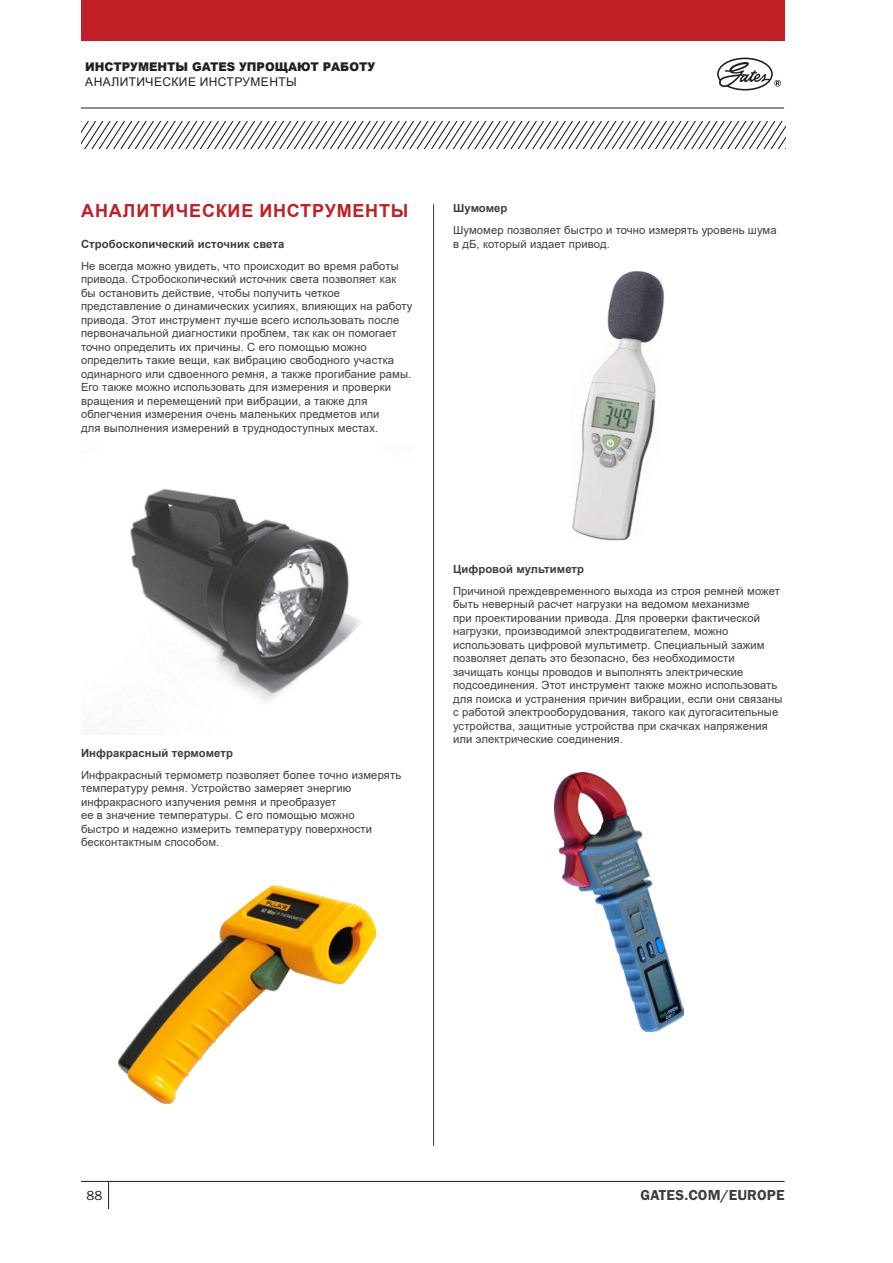
<style>
.page{position:relative;width:893px;height:1263px;background:#fff}
.page>*{position:absolute;margin:0;border:0;box-sizing:border-box;transform-origin:0 0}
.BODY_-_Title{font:700 18px "Arial";letter-spacing:.045em;color:#c02025}
.t1{font:15px "Franklin Gothic URW Dem";letter-spacing:.01em;color:#3e3e3f}
.t2{font:13.5px "Franklin Gothic URW Boo";color:#231f20}
.HEADER_-_Title{font:900 12px "Arial";color:#231f20}
.HEADER_-_Subtitle{font:12px "Arial";letter-spacing:.035em;color:#231f20}
.BODY_-_Copy{font:11.25px/13.5px "Arial";letter-spacing:.01em;color:#3e3e3f}
.BODY_-_Copy-2{font:700 11.25px "Arial";letter-spacing:.01em;color:#3e3e3f}
</style>
<div class="page">
<div style="left:81px;top:0;width:704px;height:40px;background:#c02025"></div>
<svg style="left:108px;top:1182px;width:1px;height:27px"></svg>
<hr style="left:81px;top:1181px;width:703px;height:1px;background:#231f20">
<svg style="left:81px;top:122px;width:704px;height:26px"></svg>
<hr style="left:81px;top:108px;width:633px;height:1px;background:#231f20">
<hr style="left:714px;top:108px;width:70px;height:1px;background:#231f20">
<svg style="left:717px;top:58px;width:64px;height:33px"></svg>
<img style="left:85px;top:488px;width:276px;height:247px">
<img style="left:118px;top:886px;width:258px;height:217px">
<img style="left:572px;top:271px;width:93px;height:270px">
<img style="left:554px;top:772px;width:129px;height:259px">
<hr style="left:433px;top:204px;width:1px;height:942px;background:#3e3e3f">
<p class="HEADER_-_Title" style="left:85px;top:58px;width:292px">ИНСТРУМЕНТЫ GATES УПРОЩАЮТ РАБОТУ</p>
<p class="HEADER_-_Subtitle" style="left:85px;top:73px;width:213px">АНАЛИТИЧЕСКИЕ ИНСТРУМЕНТЫ</p>
<p class="BODY_-_Title" style="left:81px;top:198px;width:329px">АНАЛИТИЧЕСКИЕ ИНСТРУМЕНТЫ</p>
<p class="BODY_-_Copy-2" style="left:81px;top:236px;width:205px">Стробоскопический источник света</p>
<p class="BODY_-_Copy" style="left:81px;top:259px;width:333px">Не всегда можно увидеть, что происходит во время работы привода. Стробоскопический источник света позволяет как бы остановить действие, чтобы получить четкое представление о динамических усилиях, влияющих на работу привода. Этот инструмент лучше всего использовать после первоначальной диагностики проблем, так как он помогает точно определить их причины. С его помощью можно определить такие вещи, как вибрацию свободного участка одинарного или сдвоенного ремня, а также прогибание рамы.<br>Его также можно использовать для измерения и проверки вращения и перемещений при вибрации, а также для облегчения измерения очень маленьких предметов или<br>для выполнения измерений в труднодоступных местах.</p>
<p class="BODY_-_Copy-2" style="left:453px;top:200px;width:56px">Шумомер</p>
<p class="BODY_-_Copy" style="left:453px;top:224px;width:325px">Шумомер позволяет быстро и точно измерять уровень шума в дБ, который издает привод.</p>
<p class="BODY_-_Copy-2" style="left:81px;top:745px;width:153px">Инфракрасный термометр</p>
<p class="BODY_-_Copy" style="left:81px;top:768px;width:322px">Инфракрасный термометр позволяет более точно измерять температуру ремня. Устройство замеряет энергию инфракрасного излучения ремня и преобразует<br>ее в значение температуры. С его помощью можно<br>быстро и надежно измерить температуру поверхности бесконтактным способом.</p>
<p class="BODY_-_Copy-2" style="left:453px;top:561px;width:133px">Цифровой мультиметр</p>
<p class="BODY_-_Copy" style="left:453px;top:584px;width:331px">Причиной преждевременного выхода из строя ремней может быть неверный расчет нагрузки на ведомом механизме<br>при проектировании привода. Для проверки фактической нагрузки, производимой электродвигателем, можно использовать цифровой мультиметр. Специальный зажим позволяет делать это безопасно, без необходимости зачищать концы проводов и выполнять электрические подсоединения. Этот инструмент также можно использовать для поиска и устранения причин вибрации, если они связаны с работой электрооборудования, такого как дугогасительные устройства, защитные устройства при скачках напряжения или электрические соединения.</p>
<p class="t2" style="left:87px;top:1187px;width:17px">88</p>
<h2 class="t1" style="left:640px;top:1186px;width:146px">GATES.COM/EUROPE</h2>
</div>
